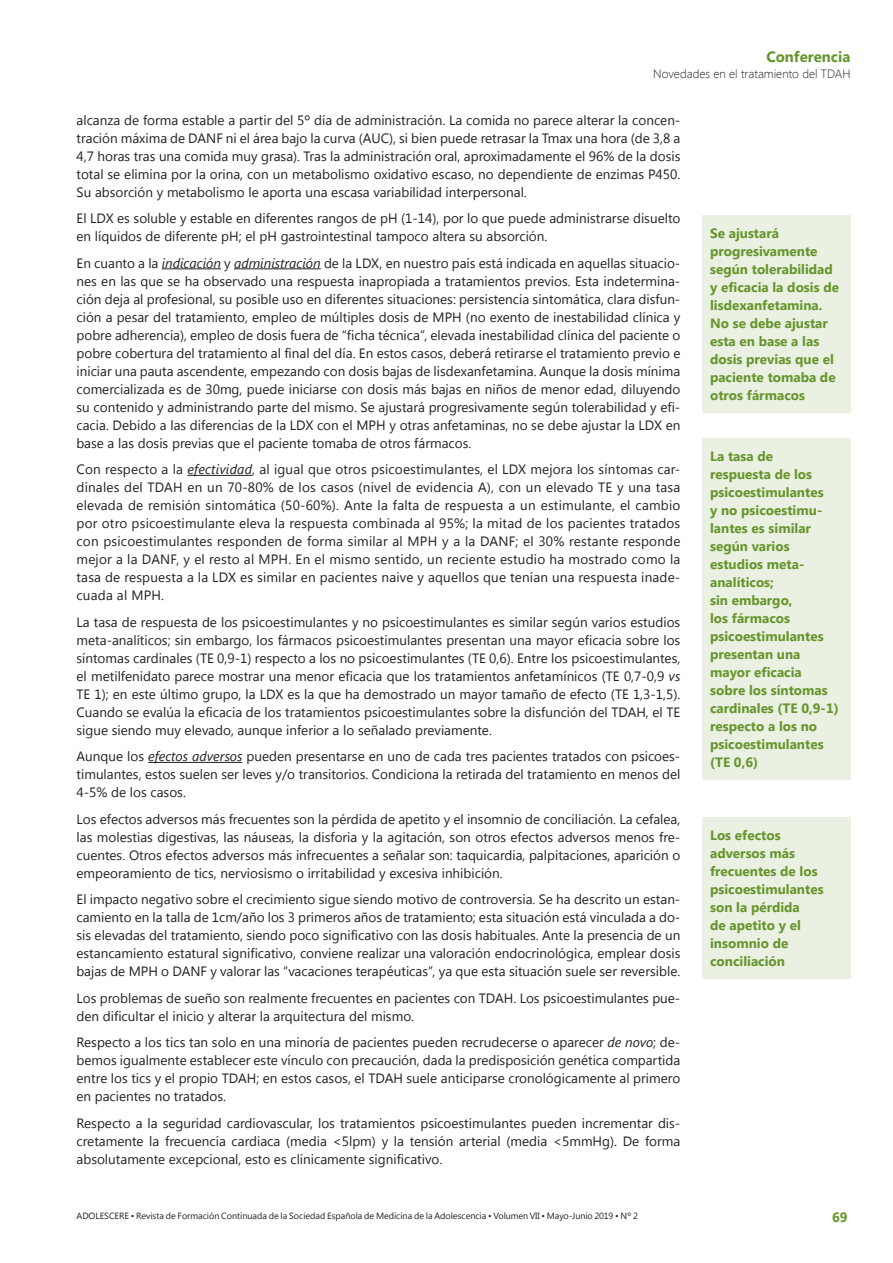
<style>
.page{position:relative;width:893px;height:1263px;background:#fff}
.page>*{position:absolute;margin:0;border:0;box-sizing:border-box;transform-origin:0 0}
.t1{font:700 15px "Segoe UI";color:#66952c}
.t2{font:13.5px/18px "Segoe UI";color:#231f20;text-align:justify}
.t3{font:700 13.5px/18px "Segoe UI";color:#66952c}
.t4{font:300 12px "Segoe UI";color:#231f20}
.t5{font:9px "Segoe UI";color:#231f20}
.s1{font-style:italic}
</style>
<div class="page">
<hr style="left:162px;top:268px;width:59px;height:1px;background:#231f20">
<hr style="left:234px;top:268px;width:87px;height:1px;background:#231f20">
<hr style="left:187px;top:475px;width:65px;height:1px;background:#231f20">
<hr style="left:148px;top:762px;width:94px;height:1px;background:#231f20">
<div style="left:702px;top:215px;width:148px;height:197px;background:#eaf0e2"></div>
<div style="left:702px;top:438px;width:148px;height:341px;background:#eaf0e2"></div>
<div style="left:702px;top:818px;width:148px;height:161px;background:#eaf0e2"></div>
<p class="t1" style="left:766px;top:46px;width:86px">Conferencia</p>
<p class="t4" style="left:653px;top:66px;width:199px">Novedades en el tratamiento del TDAH</p>
<p class="t2" style="left:77px;top:110px;width:605px">alcanza de forma estable a partir del 5º día de administración. La comida no parece alterar la concen&shy;tración máxima de DANF ni el área bajo la curva (AUC), si bien puede retrasar la Tmax una hora (de 3,8 a 4,7 horas tras una comida muy grasa). Tras la administración oral, aproximadamente el 96% de la dosis total se elimina por la orina, con un metabolismo oxidativo escaso, no dependiente de enzimas P450.<br>Su absorción y metabolismo le aporta una escasa variabilidad interpersonal.</p>
<p class="t2" style="left:77px;top:209px;width:605px">El LDX es soluble y estable en diferentes rangos de pH (1-14), por lo que puede administrarse disuelto en líquidos de diferente pH; el pH gastrointestinal tampoco altera su absorción.</p>
<p class="t2" style="left:77px;top:253px;width:605px">En cuanto a la <span class="s1">indicación</span> y <span class="s1">administración</span> de la LDX, en nuestro país está indicada en aquellas situacio&shy;nes en las que se ha observado una respuesta inapropiada a tratamientos previos. Esta indetermina&shy;ción deja al profesional, su posible uso en diferentes situaciones: persistencia sintomática, clara disfun&shy;ción a pesar del tratamiento, empleo de múltiples dosis de MPH (no exento de inestabilidad clínica y pobre adherencia), empleo de dosis fuera de “ficha técnica”, elevada inestabilidad clínica del paciente o pobre cobertura del tratamiento al final del día. En estos casos, deberá retirarse el tratamiento previo e iniciar una pauta ascendente, empezando con dosis bajas de lisdexanfetamina. Aunque la dosis mínima comercializada es de 30mg, puede iniciarse con dosis más bajas en niños de menor edad, diluyendo su contenido y administrando parte del mismo. Se ajustará progresivamente según tolerabilidad y efi&shy;cacia. Debido a las diferencias de la LDX con el MPH y otras anfetaminas, no se debe ajustar la LDX en base a las dosis previas que el paciente tomaba de otros fármacos.</p>
<p class="t2" style="left:77px;top:460px;width:605px">Con respecto a la <span class="s1">efectividad</span>, al igual que otros psicoestimulantes, el LDX mejora los síntomas car&shy;dinales del TDAH en un 70-80% de los casos (nivel de evidencia A), con un elevado TE y una tasa elevada de remisión sintomática (50-60%). Ante la falta de respuesta a un estimulante, el cambio por otro psicoestimulante eleva la respuesta combinada al 95%; la mitad de los pacientes tratados con psicoestimulantes responden de forma similar al MPH y a la DANF; el 30% restante responde mejor a la DANF, y el resto al MPH. En el mismo sentido, un reciente estudio ha mostrado como la tasa de respuesta a la LDX es similar en pacientes naive y aquellos que tenían una respuesta inade&shy;cuada al MPH.</p>
<p class="t2" style="left:77px;top:612px;width:605px">La tasa de respuesta de los psicoestimulantes y no psicoestimulantes es similar según varios estudios meta-analíticos; sin embargo, los fármacos psicoestimulantes presentan una mayor eficacia sobre los síntomas cardinales (TE 0,9-1) respecto a los no psicoestimulantes (TE 0,6). Entre los psicoestimulantes, el metilfenidato parece mostrar una menor eficacia que los tratamientos anfetamínicos (TE 0,7-0,9 <span class="s1">vs </span>TE 1); en este último grupo, la LDX es la que ha demostrado un mayor tamaño de efecto (TE 1,3-1,5).<br>Cuando se evalúa la eficacia de los tratamientos psicoestimulantes sobre la disfunción del TDAH, el TE sigue siendo muy elevado, aunque inferior a lo señalado previamente.</p>
<p class="t2" style="left:77px;top:747px;width:605px">Aunque los <span class="s1">efectos adversos</span> pueden presentarse en uno de cada tres pacientes tratados con psicoes&shy;timulantes, estos suelen ser leves y/o transitorios. Condiciona la retirada del tratamiento en menos del 4-5% de los casos.</p>
<p class="t2" style="left:77px;top:809px;width:605px">Los efectos adversos más frecuentes son la pérdida de apetito y el insomnio de conciliación. La cefalea, las molestias digestivas, las náuseas, la disforia y la agitación, son otros efectos adversos menos fre&shy;cuentes. Otros efectos adversos más infrecuentes a señalar son: taquicardia, palpitaciones, aparición o empeoramiento de tics, nerviosismo o irritabilidad y excesiva inhibición.</p>
<p class="t2" style="left:77px;top:890px;width:605px">El impacto negativo sobre el crecimiento sigue siendo motivo de controversia. Se ha descrito un estan&shy;camiento en la talla de 1cm/año los 3 primeros años de tratamiento; esta situación está vinculada a do&shy;sis elevadas del tratamiento, siendo poco significativo con las dosis habituales. Ante la presencia de un estancamiento estatural significativo, conviene realizar una valoración endocrinológica, emplear dosis bajas de MPH o DANF y valorar las “vacaciones terapéuticas”, ya que esta situación suele ser reversible.</p>
<p class="t2" style="left:77px;top:988px;width:605px">Los problemas de sueño son realmente frecuentes en pacientes con TDAH. Los psicoestimulantes pue&shy;den dificultar el inicio y alterar la arquitectura del mismo.</p>
<p class="t2" style="left:77px;top:1033px;width:605px">Respecto a los tics tan solo en una minoría de pacientes pueden recrudecerse o aparecer <span class="s1">de novo</span>; de&shy;bemos igualmente establecer este vínculo con precaución, dada la predisposición genética compartida entre los tics y el propio TDAH; en estos casos, el TDAH suele anticiparse cronológicamente al primero en pacientes no tratados.</p>
<p class="t2" style="left:77px;top:1113px;width:605px">Respecto a la seguridad cardiovascular, los tratamientos psicoestimulantes pueden incrementar dis&shy;cretamente la frecuencia cardiaca (media &lt;5lpm) y la tensión arterial (media &lt;5mmHg). De forma absolutamente excepcional, esto es clínicamente significativo.</p>
<p class="t3" style="left:710px;top:223px;width:130px">Se ajustará progresivamente según tolerabilidad y eficacia la dosis de lisdexanfetamina.<br>No se debe ajustar esta en base a las dosis previas que el paciente tomaba de otros fármacos</p>
<p class="t3" style="left:710px;top:446px;width:130px">La tasa de<br>respuesta de los psicoestimulantes<br>y no psicoestimu&shy;lantes es similar según varios estudios meta&shy;analíticos;<br>sin embargo,<br>los fármacos psicoestimulantes presentan una mayor eficacia sobre los síntomas cardinales (TE 0,9-1) respecto a los no psicoestimulantes (TE 0,6)</p>
<p class="t3" style="left:710px;top:826px;width:115px">Los efectos adversos más frecuentes de los psicoestimulantes son la pérdida<br>de apetito y el insomnio de conciliación</p>
<p class="t5" style="left:77px;top:1209px;width:563px">ADOLESCERE • Revista de Formación Continuada de la Sociedad Española de Medicina de la Adolescencia • Volumen VII • Mayo-Junio 2019 • Nº 2</p>
<p class="t3" style="left:832px;top:1207px;width:17px">69</p>
</div>
